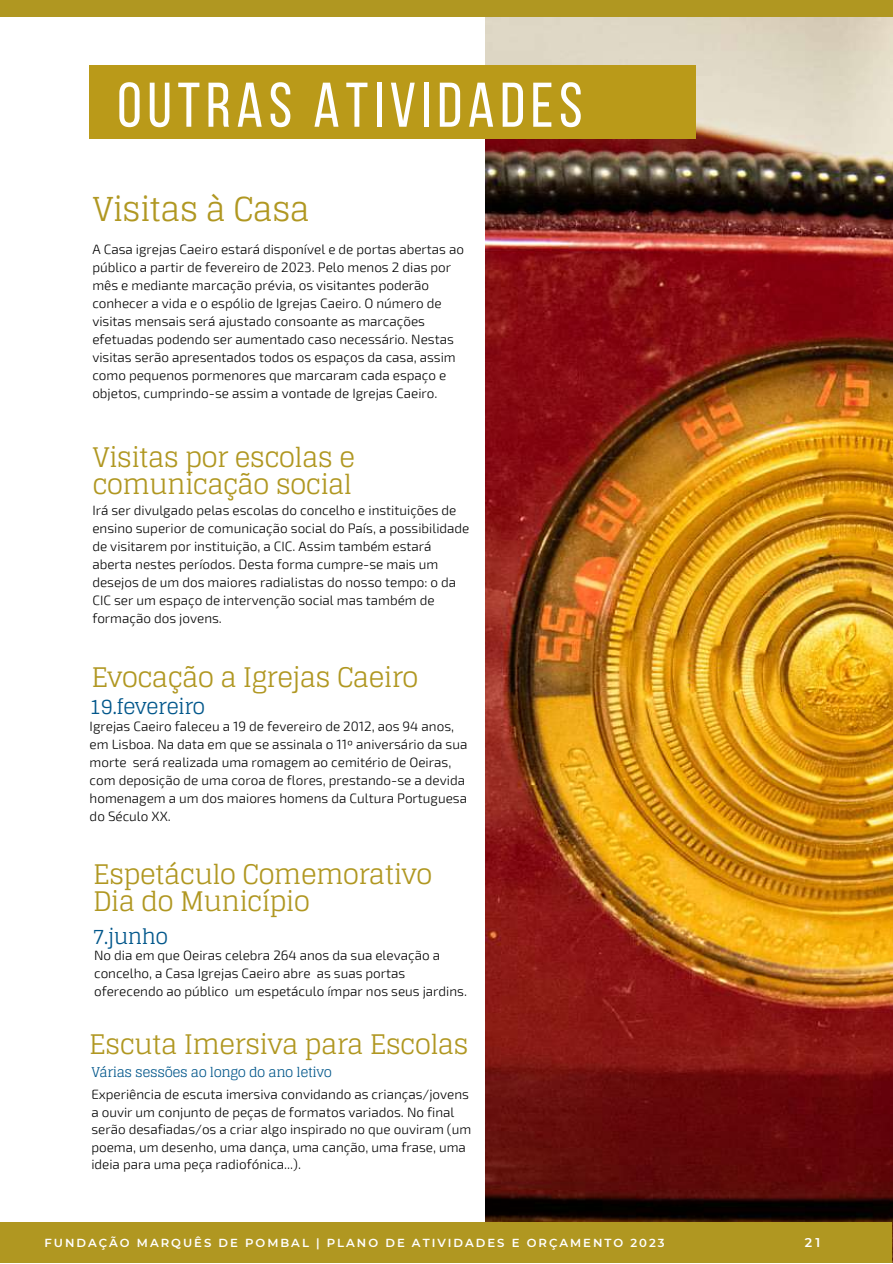
<style>
.page{position:relative;width:893px;height:1264px;background:#fff}
.page>*{position:absolute;margin:0;border:0;box-sizing:border-box;transform-origin:0 0}
.t1{font:63px "Bebas Neue";letter-spacing:.09em;color:#fff}
.t2{font:33px "Glegoo";letter-spacing:-.03em;color:#b09721}
.t3{font:27px/27px "Glegoo";letter-spacing:-.03em;color:#b09721}
.t4{font:21px "Glegoo";letter-spacing:-.03em;color:#02578b}
.t5{font:300 13.5px/18px "Exo 2";color:#000}
.t6{font:13.5px "Glegoo";letter-spacing:-.03em;color:#02578b}
.t7{font:600 12.75px "Montserrat";color:#fff}
.t8{font:600 11.7px "Montserrat";letter-spacing:.17em;color:#fff}
</style>
<div class="page">
<img style="left:485px;top:17px;width:407px;height:1245px">
<div style="left:89px;top:66px;width:606px;height:73px;background:#ba9a19"></div>
<div style="left:0;top:0;width:892px;height:17px;background:#b09721"></div>
<div style="left:0;top:1222px;width:891px;height:40px;background:#b09721"></div>
<h1 class="t1" style="left:117px;top:79px;width:466px">OUTRAS ATIVIDADES</h1>
<h2 class="t2" style="left:92px;top:190px;width:219px">Visitas à Casa</h2>
<p class="t5" style="left:92px;top:239px;width:373px">A Casa igrejas Caeiro estará disponível e de portas abertas ao público a partir de fevereiro de 2023. Pelo menos 2 dias por mês e mediante marcação prévia, os visitantes poderão conhecer a vida e o espólio de Igrejas Caeiro. O número de visitas mensais será ajustado consoante as marcações efetuadas podendo ser aumentado caso necessário. Nestas visitas serão apresentados todos os espaços da casa, assim como pequenos pormenores que marcaram cada espaço e objetos, cumprindo-se assim a vontade de Igrejas Caeiro.</p>
<h3 class="t3" style="left:92px;top:444px;width:264px">Visitas por escolas e comunicação social</h3>
<p class="t5" style="left:92px;top:501px;width:378px">Irá ser divulgado pelas escolas do concelho e instituições de ensino superior de comunicação social do País, a possibilidade de visitarem por instituição, a CIC. Assim também estará aberta nestes períodos. Desta forma cumpre-se mais um desejos de um dos maiores radialistas do nosso tempo: o da CIC ser um espaço de intervenção social mas também de formação dos jovens.</p>
<h3 class="t3" style="left:91px;top:663px;width:329px">Evocação a Igrejas Caeiro</h3>
<h3 class="t4" style="left:89px;top:694px;width:117px">19.fevereiro</h3>
<p class="t5" style="left:90px;top:716px;width:379px">Igrejas Caeiro faleceu a 19 de fevereiro de 2012, aos 94 anos, em Lisboa. Na data em que se assinala o 11º aniversário da sua morte será realizada uma romagem ao cemitério de Oeiras, com deposição de uma coroa de flores, prestando-se a devida homenagem a um dos maiores homens da Cultura Portuguesa do Século XX.</p>
<h3 class="t3" style="left:93px;top:861px;width:341px">Espetáculo Comemorativo<br>Dia do Município</h3>
<h3 class="t4" style="left:92px;top:924px;width:77px">7.junho</h3>
<p class="t5" style="left:94px;top:945px;width:374px">No dia em que Oeiras celebra 264 anos da sua elevação a concelho, a Casa Igrejas Caeiro abre as suas portas oferecendo ao público um espetáculo ímpar nos seus jardins.</p>
<h3 class="t3" style="left:89px;top:1031px;width:381px">Escuta Imersiva para Escolas</h3>
<p class="t6" style="left:91px;top:1064px;width:242px">Várias sessões ao longo do ano letivo</p>
<p class="t5" style="left:91px;top:1084px;width:381px;line-height:17.5px">Experiência de escuta imersiva convidando as crianças/jovens a ouvir um conjunto de peças de formatos variados. No final serão desafiadas/os a criar algo inspirado no que ouviram (um poema, um desenho, uma dança, uma canção, uma frase, uma ideia para uma peça radiofónica...).</p>
<p class="t8" style="left:44px;top:1235px;width:621px">FUNDAÇÃO MARQUÊS DE POMBAL | PLANO DE ATIVIDADES E ORÇAMENTO 2023</p>
<p class="t7" style="left:804px;top:1235px;width:17px">21</p>
</div>
